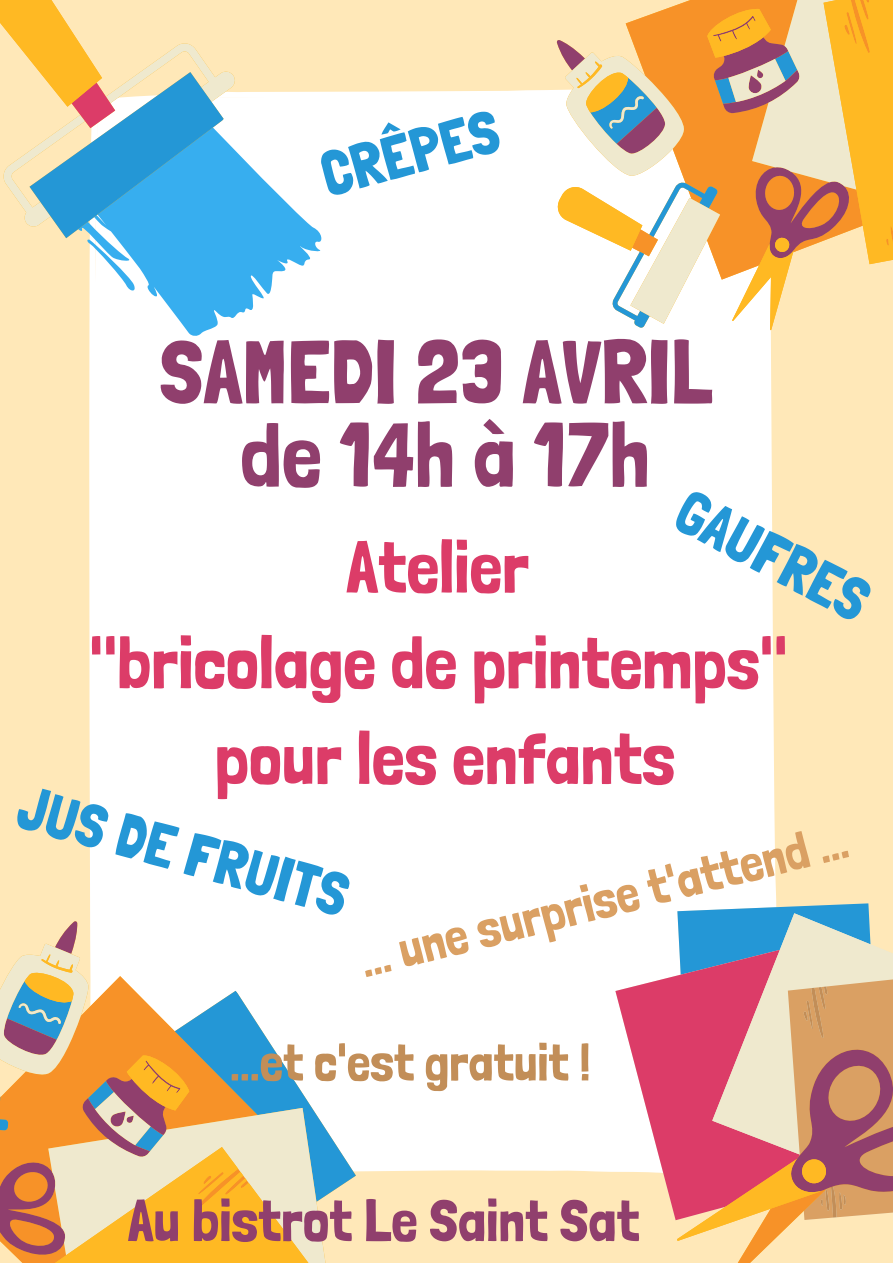
<style>
.page{position:relative;width:893px;height:1263px;background:#ffe8b8}
.page>*{position:absolute;margin:0;border:0;box-sizing:border-box;transform-origin:0 0}
.t1{font:89.93px "Londrina Solid";color:#903f6d}
.t2{font:73.43px "Londrina Solid";color:#dc3c68}
.t3{font:61.5px "Londrina Solid";color:#2497d6}
.t4{font:59.1px "Londrina Solid";color:#903f6d}
.t5{font:52.5px "Londrina Solid";color:#c28e58}
.t6{font:51.82px "Londrina Solid";color:#daa063}
</style>
<div class="page">
<div style="left:89px;top:91px;width:688px;height:1081px;background:#fff"></div>
<div style="left:89px;top:834px;width:371px;height:338px;background:#fff"></div>
<div style="left:89px;top:844px;width:305px;height:43px;background:#fff"></div>
<div style="left:89px;top:887px;width:320px;height:285px;background:#fff"></div>
<svg style="left:0;top:901px;width:401px;height:362px"></svg>
<div style="left:473px;top:91px;width:35px;height:322px;background:#fff"></div>
<div style="left:485px;top:90px;width:23px;height:246px;background:#fff"></div>
<svg style="left:508px;top:0;width:385px;height:413px"></svg>
<div style="left:615px;top:903px;width:61px;height:47px;background:#fff"></div>
<svg style="left:615px;top:950px;width:61px;height:237px"></svg>
<svg style="left:667px;top:997px;width:9px;height:224px;fill:#dc3c68"></svg>
<svg style="left:676px;top:903px;width:217px;height:360px"></svg>
<svg style="left:89px;top:91px;width:248px;height:294px;fill:#fff"></svg>
<svg style="left:89px;top:284px;width:52px;height:14px"></svg>
<svg style="left:89px;top:91px;width:159px;height:193px;fill:#37aeef"></svg>
<svg style="left:3px;top:91px;width:237px;height:188px"></svg>
<svg style="left:17px;top:43px;width:218px;height:232px"></svg>
<svg style="left:0;top:0;width:131px;height:134px"></svg>
<p class="t3" style="left:313px;top:141px;width:183px;rotate:-15deg">CRÊPES</p>
<p class="t1" style="left:160px;top:318px;width:554px">SAMEDI 23 AVRIL</p>
<p class="t1" style="left:240px;top:402px;width:411px">de 14h à 17h</p>
<p class="t3" style="left:697px;top:474px;width:211px;rotate:28deg">GAUFRES</p>
<p class="t2" style="left:346px;top:523px;width:184px">Atelier</p>
<p class="t2" style="left:89px;top:619px;width:699px">"bricolage de printemps"</p>
<p class="t2" style="left:215px;top:714px;width:462px">pour les enfants</p>
<p class="t3" style="left:30px;top:769px;width:341px;rotate:16deg">JUS DE FRUITS</p>
<p class="t6" style="left:353px;top:930px;width:502px;rotate:-14deg">... une surprise t'attend ...</p>
<p class="t5" style="left:230px;top:1031px;width:362px">...et c'est gratuit !</p>
<p class="t4" style="left:128px;top:1185px;width:513px">Au bistrot Le Saint Sat</p>
</div>
